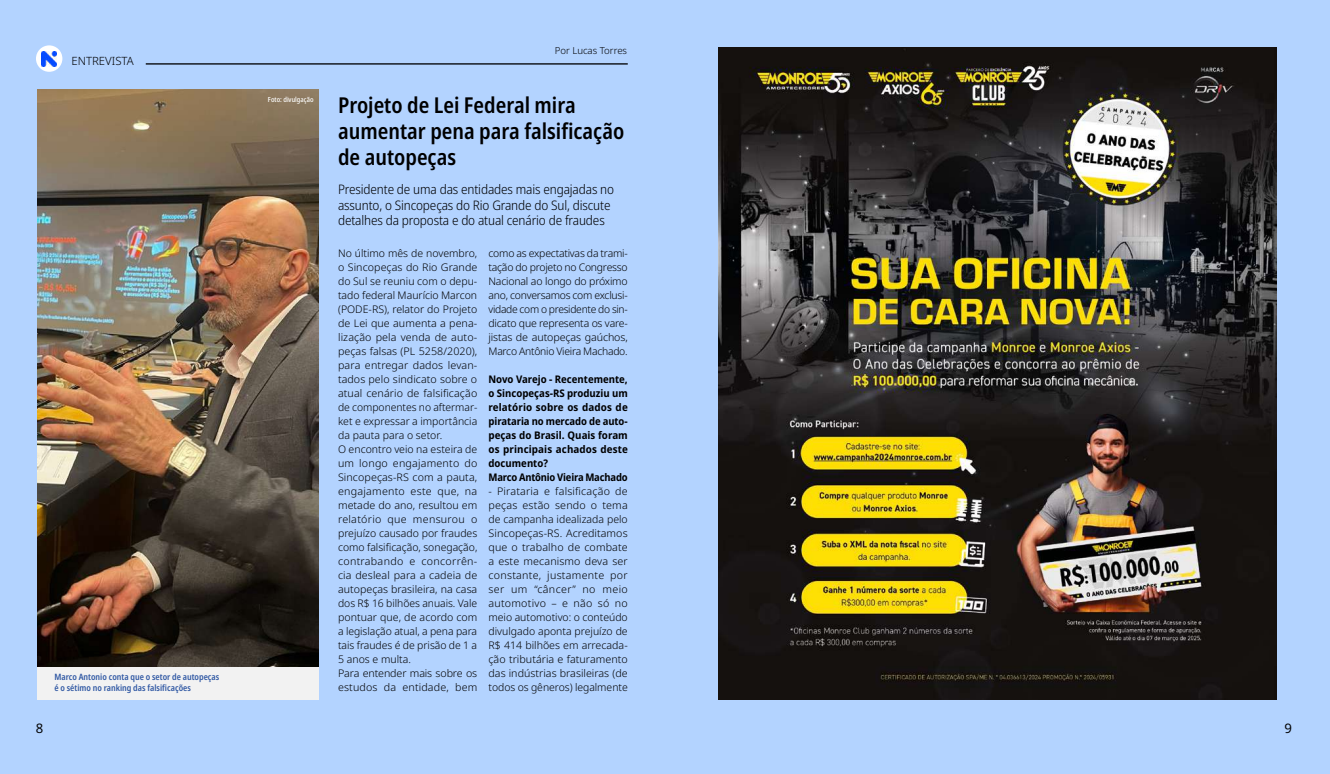
<style>
.page{position:relative;width:1330px;height:774px;background:#fff}
.page>*{position:absolute;margin:0;border:0;box-sizing:border-box;transform-origin:0 0}
.t1{font:600 condensed 21.88px/26.2px "Noto Sans";color:#000}
.t2{font:300 semi-condensed 13.12px/15.8px "Noto Sans";letter-spacing:-.01em;color:#000}
.t3{font:13.12px "Noto Sans";color:#020203}
.t4{font:300 11.38px "Noto Sans";color:#000}
.t5{font:300 10.5px/14px "Noto Sans";color:#000;text-align:justify}
.t6{font:700 semi-condensed 10.5px/14px "Noto Sans";color:#000}
.t7{font:300 9.62px "Noto Sans";color:#000}
.t8{font:600 condensed 8.75px/10.5px "Noto Sans";color:#3159a4}
.t9{font:500 condensed 7px "Noto Sans";color:#fff}
</style>
<div class="page">
<div style="left:0;top:0;width:1329px;height:774px;background:#b3d3ff"></div>
<hr style="left:146px;top:63px;width:482px;height:2px;background:#000">
<div style="left:36px;top:45px;width:26px;height:27px;background:#fff;border-radius:50%"></div>
<img style="left:41px;top:52px;width:16px;height:14px">
<img style="left:718px;top:47px;width:558px;height:653px">
<img style="left:37px;top:90px;width:282px;height:577px">
<div style="left:37px;top:667px;width:282px;height:32px;background:#f2f2f2"></div>
<p class="t4" style="left:71px;top:53px;width:64px">ENTREVISTA</p>
<p class="t8" style="left:54px;top:672px;width:166px">Marco Antonio conta que o setor de autopeças é o sétimo no ranking das falsificações</p>
<p class="t9" style="left:268px;top:95px;width:47px">Foto: divulgação</p>
<p class="t7" style="left:555px;top:44px;width:74px">Por Lucas Torres</p>
<h1 class="t1" style="left:338px;top:92px;width:288px">Projeto de Lei Federal mira aumentar pena para falsificação de autopeças</h1>
<p class="t2" style="left:338px;top:181px;width:277px">Presidente de uma das entidades mais engajadas no assunto, o Sincopeças do Rio Grande do Sul, discute detalhes da proposta e do atual cenário de fraudes</p>
<p class="t5" style="left:338px;top:246px;width:141px;text-align:left">No último mês de novembro, o Sincopeças do Rio Grande do Sul se reuniu com o depu&shy;tado federal Maurício Marcon (PODE-RS), relator do Projeto de Lei que aumenta a pena&shy;lização pela venda de auto&shy;peças falsas (PL 5258/2020), para entregar dados levan&shy;tados pelo sindicato sobre o atual cenário de falsificação de componentes no aftermar&shy;ket e expressar a importância da pauta para o setor.<br>O encontro veio na esteira de um longo engajamento do<br>Sincopeças-RS com a pauta, engajamento este que, na metade do ano, resultou em relatório que mensurou o prejuízo causado por fraudes como falsificação, sonegação, contrabando e concorrên&shy;cia desleal para a cadeia de autopeças brasileira, na casa dos R$ 16 bilhões anuais. Vale pontuar que, de acordo com a legislação atual, a pena para tais fraudes é de prisão de 1 a<br>5 anos e multa.<br>Para entender mais sobre os estudos da entidade, bem</p>
<p class="t5" style="left:488px;top:246px;width:141px">como as expectativas da trami&shy;tação do projeto no Congresso Nacional ao longo do próximo ano, conversamos com exclusi&shy;vidade com o presidente do sin&shy;dicato que representa os vare&shy;jistas de autopeças gaúchos, Marco Antônio Vieira Machado.</p>
<p class="t6" style="left:488px;top:372px;width:141px">Novo Varejo - Recentemente, o Sincopeças-RS produziu um relatório sobre os dados de pirataria no mercado de auto&shy;peças do Brasil. Quais foram os principais achados deste documento?<br>Marco Antônio Vieira Machado</p>
<p class="t5" style="left:488px;top:484px;width:141px">- Pirataria e falsificação de peças estão sendo o tema de campanha idealizada pelo Sincopeças-RS. Acreditamos que o trabalho de combate a este mecanismo deva ser constante, justamente por ser um “câncer” no meio automotivo – e não só no meio automotivo: o conteúdo divulgado aponta prejuízo de R$ 414 bilhões em arrecada&shy;ção tributária e faturamento das indústrias brasileiras (de todos os gêneros) legalmente</p>
<p class="t3" style="left:36px;top:719px;width:9px">8</p>
<p class="t3" style="left:1284px;top:719px;width:9px">9</p>
</div>
